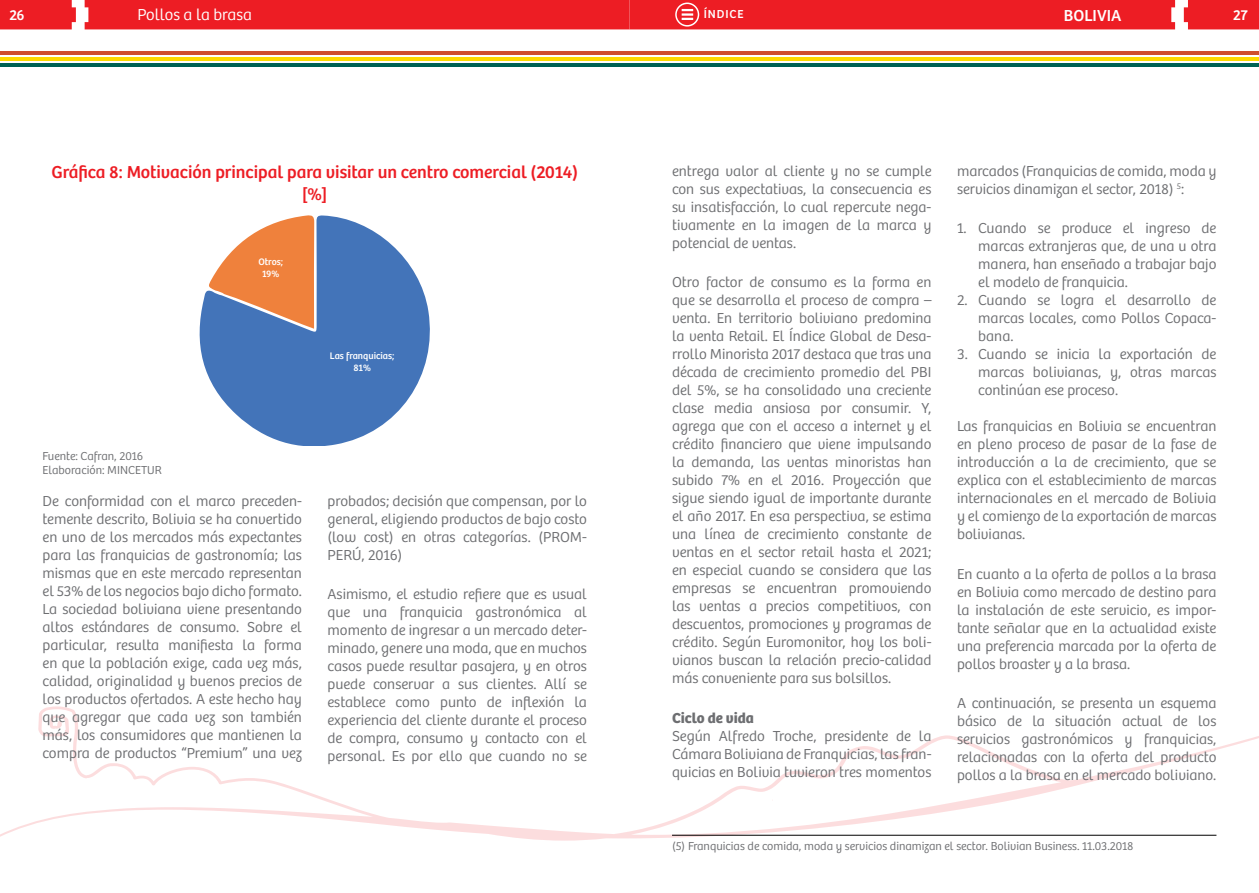
<style>
.page{position:relative;width:1259px;height:893px;background:#fff}
.page>*{position:absolute;margin:0;border:0;box-sizing:border-box;transform-origin:0 0}
.t1{font:18px/21.6px "Bree Peru";color:#ed1d24;text-align:center}
.t2{font:300 16.5px "Bree Peru";color:#fff}
.t3{font:16.5px "Bree Peru";color:#fff}
.t4{font:300 15px/18px "Bree Peru";color:#6d6e71;text-align:justify}
.t5{font:700 15px "Bree Peru";color:#6d6e71}
.t6{font:15px "Bree Peru";color:#fff}
.t7{font:300 12px/14.4px "Bree Peru";color:#6d6e71}
.t8{font:12px "Bree Peru";letter-spacing:.07em;color:#fff}
.t9{font:9.9px/11.9px "Bree Peru";color:#fff;text-align:center}
</style>
<div class="page">
<div style="left:0;top:0;width:76px;height:29px;background:#ed1d24"></div>
<div style="left:1183px;top:0;width:76px;height:29px;background:#ed1d24"></div>
<hr style="left:0;top:64px;width:1259px;height:3px;background:#006254">
<hr style="left:0;top:58px;width:1259px;height:3px;background:#fdd900">
<hr style="left:0;top:52px;width:1259px;height:3px;background:#cf4e2e">
<svg style="left:0;top:706px;width:1259px;height:135px"></svg>
<div style="left:85px;top:0;width:1090px;height:29px;background:#ed1d24"></div>
<svg style="left:200px;top:215px;width:230px;height:230px;fill:#4374b9"></svg>
<svg style="left:207px;top:215px;width:107px;height:114px"></svg>
<hr style="left:672px;top:835px;width:544px;height:1px;background:#000">
<p class="t6" style="left:9px;top:7px;width:17px">26</p>
<p class="t2" style="left:137px;top:5px;width:116px">Pollos a la brasa</p>
<p class="t8" style="left:704px;top:7px;width:41px">ÍNDICE</p>
<p class="t3" style="left:1063px;top:6px;width:59px">BOLIVIA</p>
<p class="t6" style="left:1233px;top:7px;width:16px">27</p>
<p class="t1" style="left:51px;top:162px;width:528px">Gráfica 8: Motivación principal para visitar un centro comercial (2014) [%]</p>
<p class="t7" style="left:43px;top:449px;width:121px">Fuente: Cafran, 2016<br>Elaboración: MINCETUR</p>
<p class="t9" style="left:258px;top:256px;width:26px">Otros;<br>19%</p>
<p class="t9" style="left:330px;top:350px;width:66px">Las franquicias;<br>81%</p>
<p class="t4" style="left:43px;top:492px;width:261px">De conformidad con el marco preceden&shy;temente descrito, Bolivia se ha convertido en uno de los mercados más expectantes para las franquicias de gastronomía; las mismas que en este mercado representan el 53% de los negocios bajo dicho formato.<br>La sociedad boliviana viene presentando altos estándares de consumo. Sobre el particular, resulta maniiesta la forma en que la población exige, cada vez más, calidad, originalidad y buenos precios de los productos ofertados. A este hecho hay que agregar que cada vez son también más, los consumidores que mantienen la compra de productos “Premium” una vez</p>
<p class="t4" style="left:327px;top:492px;width:261px">probados; decisión que compensan, por lo general, eligiendo productos de bajo costo (low cost) en otras categorías. (PROM-PERÚ, 2016)</p>
<p class="t4" style="left:327px;top:585px;width:261px">Asimismo, el estudio reiere que es usual que una franquicia gastronómica al momento de ingresar a un mercado deter&shy;minado, genere una moda, que en muchos casos puede resultar pasajera, y en otros puede conservar a sus clientes. Allí se establece como punto de inlexión la experiencia del cliente durante el proceso de compra, consumo y contacto con el personal. Es por ello que cuando no se</p>
<p class="t4" style="left:672px;top:162px;width:261px">entrega valor al cliente y no se cumple con sus expectativas, la consecuencia es su insatisfacción, lo cual repercute nega&shy;tivamente en la imagen de la marca y potencial de ventas.</p>
<p class="t4" style="left:672px;top:274px;width:261px">Otro factor de consumo es la forma en que se desarrolla el proceso de compra – venta. En territorio boliviano predomina la venta Retail. El Índice Global de Desa&shy;rrollo Minorista 2017 destaca que tras una década de crecimiento promedio del PBI del 5%, se ha consolidado una creciente clase media ansiosa por consumir. Y, agrega que con el acceso a internet y el crédito inanciero que viene impulsando la demanda, las ventas minoristas han subido 7% en el 2016. Proyección que sigue siendo igual de importante durante el año 2017. En esa perspectiva, se estima una línea de crecimiento constante de ventas en el sector retail hasta el 2021; en especial cuando se considera que las empresas se encuentran promoviendo las ventas a precios competitivos, con descuentos, promociones y programas de crédito. Según Euromonitor, hoy los boli&shy;vianos buscan la relación precio-calidad más conveniente para sus bolsillos.</p>
<p class="t5" style="left:672px;top:709px;width:83px">Ciclo de vida</p>
<p class="t4" style="left:672px;top:727px;width:261px">Según Alfredo Troche, presidente de la Cámara Boliviana de Franquicias, las fran&shy;quicias en Bolivia tuvieron tres momentos</p>
<p class="t4" style="left:957px;top:162px;width:261px">marcados (Franquicias de comida, moda y servicios dinamizan el sector, 2018) <sup>5</sup>:</p>
<p class="t4" style="left:978px;top:220px;width:240px;text-indent:-21px">1. Cuando se produce el ingreso de marcas extranjeras que, de una u otra manera, han enseñado a trabajar bajo el modelo de franquicia.</p>
<p class="t4" style="left:978px;top:292px;width:240px;text-indent:-21px">2. Cuando se logra el desarrollo de marcas locales, como Pollos Copaca&shy;bana.</p>
<p class="t4" style="left:978px;top:346px;width:240px;text-indent:-21px">3. Cuando se inicia la exportación de marcas bolivianas, y, otras marcas continúan ese proceso.</p>
<p class="t4" style="left:957px;top:418px;width:261px">Las franquicias en Bolivia se encuentran en pleno proceso de pasar de la fase de introducción a la de crecimiento, que se explica con el establecimiento de marcas internacionales en el mercado de Bolivia y el comienzo de la exportación de marcas bolivianas.</p>
<p class="t4" style="left:957px;top:565px;width:261px">En cuanto a la oferta de pollos a la brasa en Bolivia como mercado de destino para la instalación de este servicio, es impor&shy;tante señalar que en la actualidad existe una preferencia marcada por la oferta de pollos broaster y a la brasa.</p>
<p class="t4" style="left:957px;top:694px;width:261px">A continuación, se presenta un esquema básico de la situación actual de los servicios gastronómicos y franquicias, relacionadas con la oferta del producto pollos a la brasa en el mercado boliviano.</p>
<p class="t7" style="left:672px;top:839px;width:463px">(5) Franquicias de comida, moda y servicios dinamizan el sector. Bolivian Business. 11.03.2018</p>
</div>
